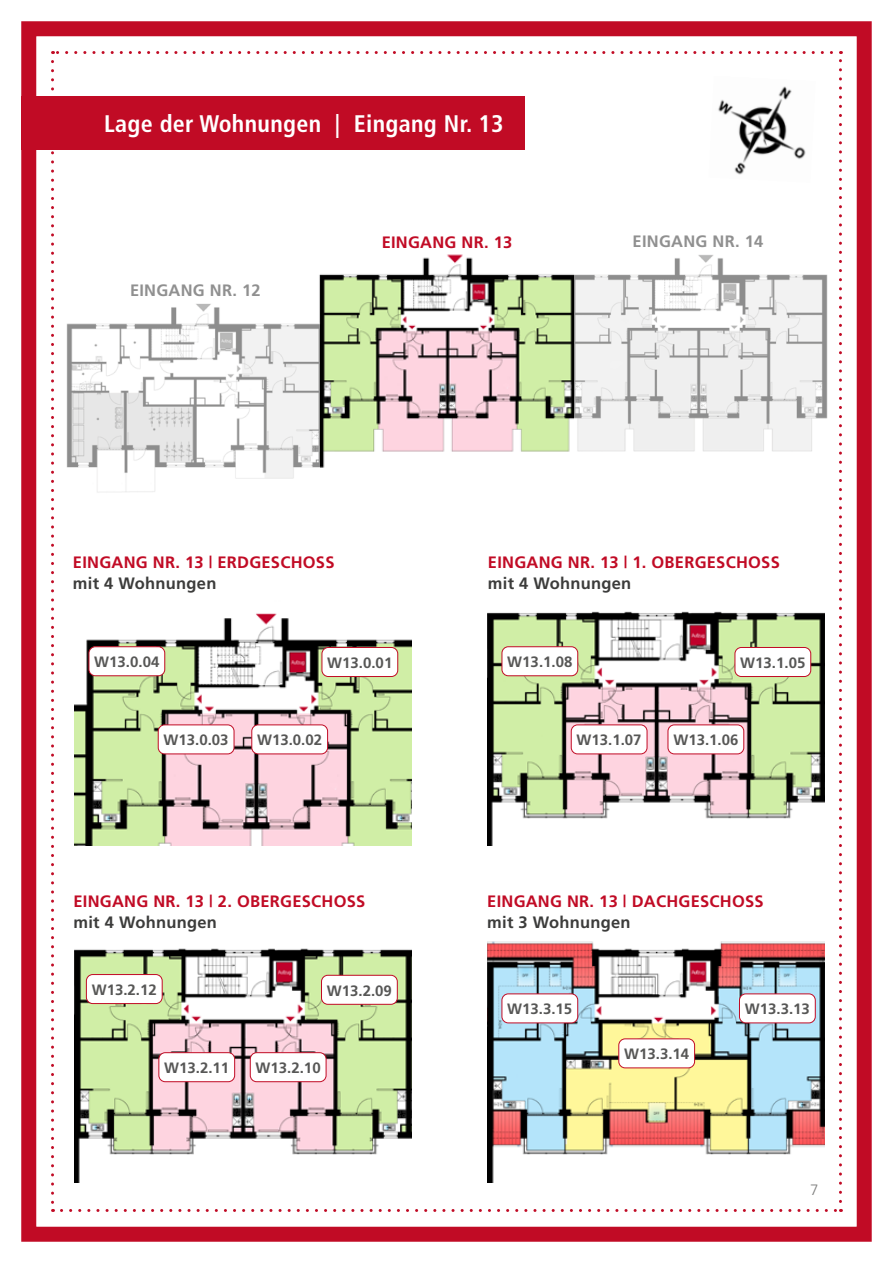
<style>
.page{position:relative;width:893px;height:1263px;background:#fff}
.page>*{position:absolute;margin:0;border:0;box-sizing:border-box;transform-origin:0 0}
.t1{font:700 condensed 24px "Frutiger";letter-spacing:.015em;color:#fff}
.t2{font:700 16.5px "Frutiger";letter-spacing:.015em;color:#c10b25}
.t3{font:700 16.5px "Frutiger";letter-spacing:.015em;color:#3c3c3b}
.t4{font:700 16.5px "Frutiger";letter-spacing:.015em;color:#909090}
.t5{font:700 15px "Frutiger";color:#575756}
.t6{font:300 15px "Frutiger";color:#7e7e7d}
</style>
<div class="page">
<div style="left:21px;top:21px;width:851px;height:1221px;border:15px solid #c10b25"></div>
<svg style="left:51px;top:61px;width:3px;height:1151px"></svg>
<svg style="left:61px;top:1209px;width:780px;height:3px"></svg>
<svg style="left:839px;top:51px;width:3px;height:1150px"></svg>
<svg style="left:53px;top:51px;width:778px;height:3px"></svg>
<img style="left:718px;top:86px;width:88px;height:89px">
<div style="left:21px;top:96px;width:504px;height:53px;background:#c10b25"></div>
<img style="left:75px;top:613px;width:336px;height:233px">
<img style="left:75px;top:948px;width:336px;height:234px">
<img style="left:488px;top:941px;width:336px;height:241px">
<img style="left:488px;top:611px;width:336px;height:235px">
<div style="left:89px;top:647px;width:76px;height:29px;background:#fff;border-radius:6px"></div>
<div style="left:89px;top:646px;width:76px;height:30px;border:1px solid #c10b25;border-radius:6px"></div>
<div style="left:502px;top:647px;width:76px;height:29px;background:#fff;border-radius:6px"></div>
<div style="left:502px;top:646px;width:76px;height:30px;border:1px solid #c10b25;border-radius:6px"></div>
<div style="left:158px;top:725px;width:76px;height:29px;background:#fff;border-radius:6px"></div>
<div style="left:158px;top:724px;width:76px;height:30px;border:1px solid #c10b25;border-radius:6px"></div>
<div style="left:571px;top:725px;width:76px;height:29px;background:#fff;border-radius:6px"></div>
<div style="left:571px;top:724px;width:76px;height:30px;border:1px solid #c10b25;border-radius:6px"></div>
<div style="left:252px;top:725px;width:76px;height:29px;background:#fff;border-radius:6px"></div>
<div style="left:251px;top:724px;width:77px;height:30px;border:1px solid #c10b25;border-radius:6px"></div>
<div style="left:668px;top:725px;width:76px;height:29px;background:#fff;border-radius:6px"></div>
<div style="left:668px;top:724px;width:76px;height:30px;border:1px solid #c10b25;border-radius:6px"></div>
<div style="left:322px;top:647px;width:76px;height:29px;background:#fff;border-radius:6px"></div>
<div style="left:322px;top:647px;width:76px;height:30px;border:1px solid #c10b25;border-radius:6px"></div>
<div style="left:735px;top:647px;width:76px;height:29px;background:#fff;border-radius:6px"></div>
<div style="left:735px;top:647px;width:76px;height:30px;border:1px solid #c10b25;border-radius:6px"></div>
<div style="left:86px;top:974px;width:76px;height:29px;background:#fff;border-radius:6px"></div>
<div style="left:86px;top:974px;width:77px;height:30px;border:1px solid #c10b25;border-radius:6px"></div>
<div style="left:159px;top:1053px;width:76px;height:29px;background:#fff;border-radius:6px"></div>
<div style="left:158px;top:1052px;width:77px;height:30px;border:1px solid #c10b25;border-radius:6px"></div>
<div style="left:250px;top:1053px;width:76px;height:29px;background:#fff;border-radius:6px"></div>
<div style="left:250px;top:1052px;width:76px;height:30px;border:1px solid #c10b25;border-radius:6px"></div>
<div style="left:321px;top:975px;width:76px;height:29px;background:#fff;border-radius:6px"></div>
<div style="left:321px;top:975px;width:77px;height:30px;border:1px solid #c10b25;border-radius:6px"></div>
<div style="left:502px;top:994px;width:76px;height:29px;background:#fff;border-radius:6px"></div>
<div style="left:502px;top:993px;width:76px;height:30px;border:1px solid #c10b25;border-radius:6px"></div>
<div style="left:739px;top:994px;width:76px;height:29px;background:#fff;border-radius:6px"></div>
<div style="left:739px;top:993px;width:77px;height:30px;border:1px solid #c10b25;border-radius:6px"></div>
<div style="left:619px;top:1039px;width:76px;height:29px;background:#fff;border-radius:6px"></div>
<div style="left:618px;top:1038px;width:77px;height:30px;border:1px solid #c10b25;border-radius:6px"></div>
<img style="left:66px;top:255px;width:762px;height:238px">
<img style="left:321px;top:254px;width:252px;height:239px">
<h1 class="t1" style="left:104px;top:109px;width:401px">Lage der Wohnungen | Eingang Nr. 13</h1>
<p class="t4" style="left:130px;top:281px;width:132px">EINGANG NR. 12</p>
<p class="t2" style="left:382px;top:233px;width:132px">EINGANG NR. 13</p>
<p class="t4" style="left:633px;top:232px;width:132px">EINGANG NR. 14</p>
<p class="t2" style="left:73px;top:553px;width:263px">EINGANG NR. 13 | ERDGESCHOSS</p>
<p class="t3" style="left:73px;top:574px;width:145px">mit 4 Wohnungen</p>
<p class="t2" style="left:488px;top:553px;width:293px">EINGANG NR. 13 | 1. OBERGESCHOSS</p>
<p class="t3" style="left:488px;top:574px;width:145px">mit 4 Wohnungen</p>
<p class="t5" style="left:94px;top:653px;width:67px">W13.0.04</p>
<p class="t5" style="left:507px;top:653px;width:67px">W13.1.08</p>
<p class="t5" style="left:327px;top:654px;width:67px">W13.0.01</p>
<p class="t5" style="left:740px;top:654px;width:67px">W13.1.05</p>
<p class="t5" style="left:164px;top:731px;width:67px">W13.0.03</p>
<p class="t5" style="left:257px;top:731px;width:67px">W13.0.02</p>
<p class="t5" style="left:577px;top:731px;width:67px">W13.1.07</p>
<p class="t5" style="left:673px;top:731px;width:67px">W13.1.06</p>
<p class="t2" style="left:73px;top:892px;width:293px">EINGANG NR. 13 | 2. OBERGESCHOSS</p>
<p class="t3" style="left:73px;top:913px;width:145px">mit 4 Wohnungen</p>
<p class="t5" style="left:92px;top:981px;width:67px">W13.2.12</p>
<p class="t5" style="left:327px;top:982px;width:67px">W13.2.09</p>
<p class="t5" style="left:164px;top:1059px;width:67px">W13.2.11</p>
<p class="t5" style="left:256px;top:1059px;width:67px">W13.2.10</p>
<p class="t2" style="left:487px;top:892px;width:278px">EINGANG NR. 13 | DACHGESCHOSS</p>
<p class="t3" style="left:487px;top:913px;width:145px">mit 3 Wohnungen</p>
<p class="t5" style="left:507px;top:1000px;width:67px">W13.3.15</p>
<p class="t5" style="left:745px;top:1000px;width:67px">W13.3.13</p>
<p class="t5" style="left:624px;top:1045px;width:67px">W13.3.14</p>
<p class="t6" style="left:810px;top:1181px;width:10px">7</p>
</div>
